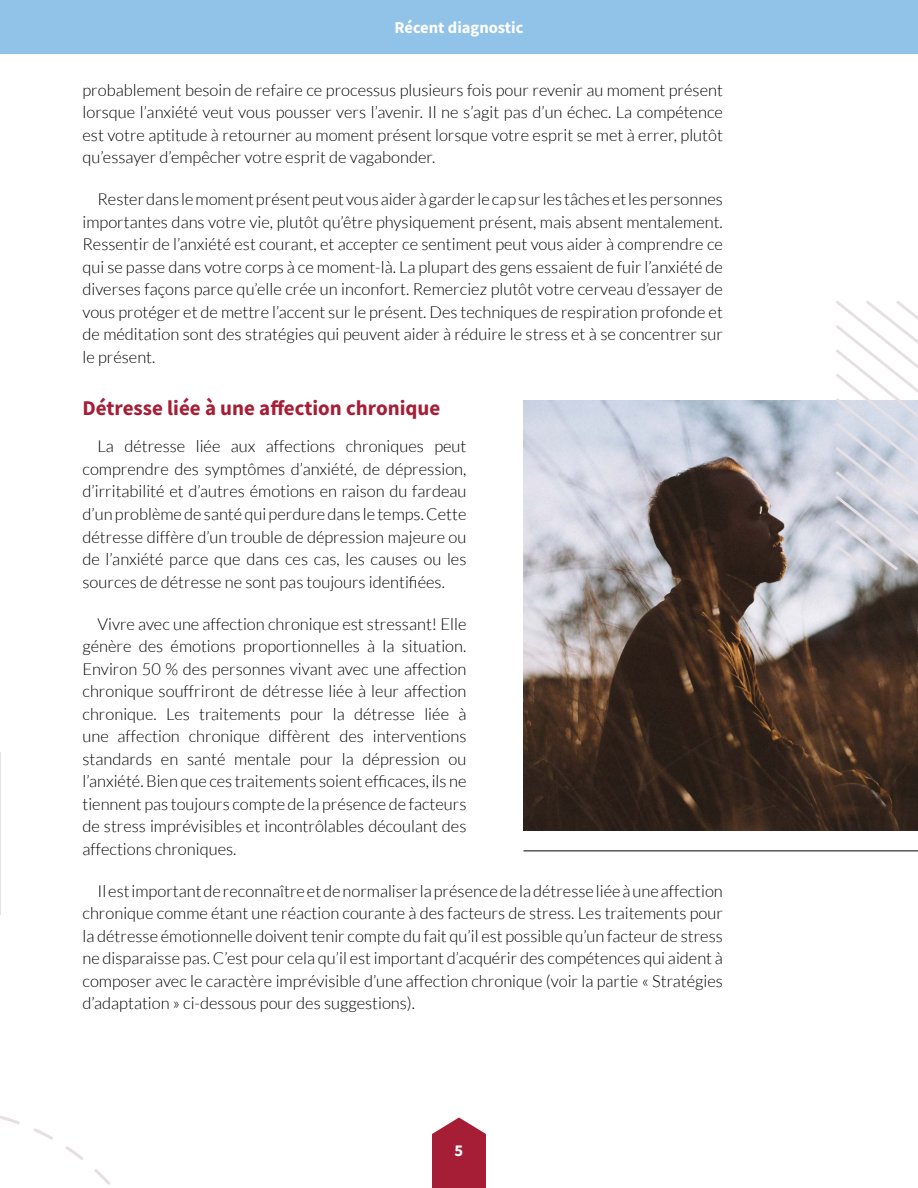
<style>
.page{position:relative;width:918px;height:1188px;background:#fff}
.page>*{position:absolute;margin:0;border:0;box-sizing:border-box;transform-origin:0 0}
.t1{font:700 21px "Source Sans Pro";color:#a61d36}
.t2{font:300 16.5px/22.5px "Lato";color:#000;text-align:justify}
.t3{font:700 16.5px "Source Sans Pro";color:#fff}
</style>
<div class="page">
<div style="left:0;top:0;width:918px;height:54px;background:#91c2e8"></div>
<svg style="left:432px;top:1117px;width:54px;height:71px;background:#b0384e"></svg>
<img style="left:523px;top:400px;width:395px;height:430px">
<hr style="left:523px;top:850px;width:395px;height:1px;background:#000">
<svg style="left:0;top:1116px;width:110px;height:69px"></svg>
<svg style="left:836px;top:300px;width:82px;height:271px"></svg>
<p class="t3" style="left:395px;top:17px;width:130px">Récent diagnostic</p>
<p class="t2" style="left:82px;top:79px;width:642px">probablement besoin de refaire ce processus plusieurs fois pour revenir au moment présent lorsque l’anxiété veut vous pousser vers l’avenir. Il ne s’agit pas d’un échec. La compétence est votre aptitude à retourner au moment présent lorsque votre esprit se met à errer, plutôt qu’essayer d’empêcher votre esprit de vagabonder.</p>
<p class="t2" style="left:82px;top:188px;width:642px;text-indent:15px">Rester dans le moment présent peut vous aider à garder le cap sur les tâches et les personnes importantes dans votre vie, plutôt qu’être physiquement présent, mais absent mentalement.<br>Ressentir de l’anxiété est courant, et accepter ce sentiment peut vous aider à comprendre ce qui se passe dans votre corps à ce moment-là. La plupart des gens essaient de fuir l’anxiété de diverses façons parce qu’elle crée un inconfort. Remerciez plutôt votre cerveau d’essayer de vous protéger et de mettre l’accent sur le présent. Des techniques de respiration profonde et de méditation sont des stratégies qui peuvent aider à réduire le stress et à se concentrer sur le présent.</p>
<p class="t1" style="left:82px;top:394px;width:359px">Détresse liée à une affection chronique</p>
<p class="t2" style="left:83px;top:435px;width:385px;text-indent:15px">La détresse liée aux affections chroniques peut comprendre des symptômes d’anxiété, de dépression, d’irritabilité et d’autres émotions en raison du fardeau d’un problème de santé qui perdure dans le temps. Cette détresse diffère d’un trouble de dépression majeure ou de l’anxiété parce que dans ces cas, les causes ou les sources de détresse ne sont pas toujours identifiées.</p>
<p class="t2" style="left:83px;top:612px;width:385px;text-indent:15px">Vivre avec une affection chronique est stressant! Elle génère des émotions proportionnelles à la situation.<br>Environ 50 % des personnes vivant avec une affection chronique souffriront de détresse liée à leur affection chronique. Les traitements pour la détresse liée à une affection chronique diffèrent des interventions standards en santé mentale pour la dépression ou l’anxiété. Bien que ces traitements soient efficaces, ils ne tiennent pas toujours compte de la présence de facteurs de stress imprévisibles et incontrôlables découlant des affections chroniques.</p>
<p class="t2" style="left:83px;top:879px;width:642px;text-indent:15px">Il est important de reconnaître et de normaliser la présence de la détresse liée à une affection chronique comme étant une réaction courante à des facteurs de stress. Les traitements pour la détresse émotionnelle doivent tenir compte du fait qu’il est possible qu’un facteur de stress ne disparaisse pas. C’est pour cela qu’il est important d’acquérir des compétences qui aident à composer avec le caractère imprévisible d’une affection chronique (voir la partie « Stratégies d’adaptation » ci-dessous pour des suggestions).</p>
<p class="t3" style="left:455px;top:1139px;width:10px">5</p>
</div>
